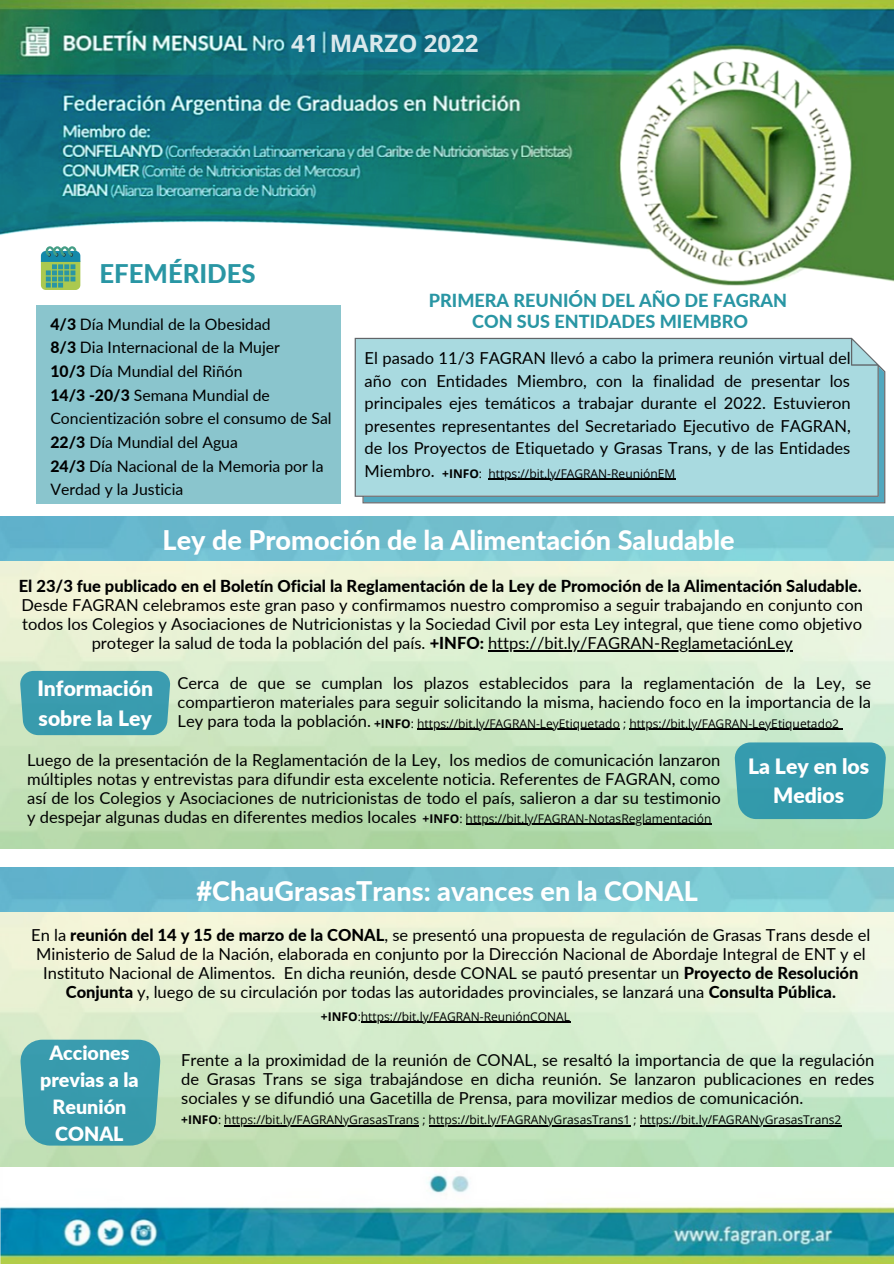
<style>
.page{position:relative;width:894px;height:1264px;background:#fff}
.page>*{position:absolute;margin:0;border:0;box-sizing:border-box;transform-origin:0 0}
.t1{font:800 27px "Lato";color:#fff}
.t2{font:800 25.65px "Lato";color:#2996a4}
.t3{font:700 24px "Open Sans";color:#fff}
.t4{font:900 21.15px/29.2px "Lato";color:#fff}
.t5{font:900 19.65px/27px "Lato";color:#fff;text-align:center}
.t6{font:800 18px "Lato";color:#2996a4}
.t7{font:16.5px/19.2px "Lato";color:#000;text-align:justify}
.t8{font:800 16.5px "Lato";color:#000}
.t9{font:15.75px/23.7px "Lato";color:#000}
.t10{font:12px "Open Sans";color:#000}
.s1{font-weight:800}
.s2{font-weight:700}
</style>
<div class="page">
<img style="left:0;top:0;width:893px;height:287px">
<svg style="left:41px;top:246px;width:39px;height:44px;background:#69ae86"></svg>
<div style="left:36px;top:305px;width:304px;height:198px;background:#8ac5cd"></div>
<svg style="left:354px;top:338px;width:531px;height:165px;background:#a4d5db"></svg>
<img style="left:0;top:1166px;width:893px;height:97px">
<img style="left:0;top:517px;width:893px;height:331px">
<hr style="left:488px;top:650px;width:304px;height:1px;background:#000">
<img style="left:0;top:867px;width:893px;height:299px">
<div style="left:20px;top:671px;width:150px;height:64px;background:#399caf"></div>
<svg style="left:20px;top:1039px;width:141px;height:106px;background:#43a0ae"></svg>
<div style="left:734px;top:742px;width:151px;height:77px;background:#349aad"></div>
<hr style="left:465px;top:823px;width:246px;height:1px;background:#000">
<hr style="left:417px;top:728px;width:203px;height:1px;background:#000">
<hr style="left:629px;top:728px;width:210px;height:1px;background:#000">
<hr style="left:488px;top:479px;width:187px;height:1px;background:#000">
<hr style="left:361px;top:1021px;width:209px;height:1px;background:#000">
<hr style="left:224px;top:1125px;width:195px;height:1px;background:#000">
<hr style="left:428px;top:1125px;width:202px;height:1px;background:#000">
<hr style="left:639px;top:1125px;width:202px;height:1px;background:#000">
<h3 class="t3" style="left:291px;top:27px;width:189px">41 MARZO 2022</h3>
<p class="t2" style="left:99px;top:257px;width:158px">EFEMÉRIDES</p>
<p class="t9" style="left:50px;top:312px;width:222px"><span class="s1">4/3</span> Día Mundial de la Obesidad</p>
<p class="t9" style="left:50px;top:335px;width:231px"><span class="s1">8/3</span> Dia Internacional de la Mujer</p>
<p class="t9" style="left:50px;top:359px;width:194px"><span class="s1">10/3</span> Día Mundial del Riñón</p>
<p class="t9" style="left:50px;top:383px;width:283px"><span class="s1">14/3 -20/3</span> Semana Mundial de<br>Concientización sobre el consumo de Sal</p>
<p class="t9" style="left:50px;top:430px;width:189px"><span class="s1">22/3</span> Día Mundial del Agua</p>
<p class="t9" style="left:50px;top:454px;width:274px"><span class="s1">24/3</span> Día Nacional de la Memoria por la<br>Verdad y la Justicia</p>
<p class="t1" style="left:163px;top:523px;width:573px">Ley de Promoción de la Alimentación Saludable</p>
<p class="t8" style="left:19px;top:575px;width:844px">El 23/3 fue publicado en el Boletín Oficial la Reglamentación de la Ley de Promoción de la Alimentación Saludable.</p>
<p class="t7" style="left:21px;top:595px;width:842px;text-align:center">Desde FAGRAN celebramos este gran paso y confirmamos nuestro compromiso a seguir trabajando en conjunto con todos los Colegios y Asociaciones de Nutricionistas y la Sociedad Civil por esta Ley integral, que tiene como objetivo proteger la salud de toda la población del país. <span class="s1">+INFO:</span> https://bit.ly/FAGRAN-ReglametaciónLey</p>
<p class="t6" style="left:429px;top:290px;width:359px">PRIMERA REUNIÓN DEL AÑO DE FAGRAN</p>
<p class="t6" style="left:472px;top:310px;width:277px">CON SUS ENTIDADES MIEMBRO</p>
<p class="t7" style="left:364px;top:346px;width:487px;line-height:22.5px">El pasado 11/3 FAGRAN llevó a cabo la primera reunión virtual del año con Entidades Miembro, con la finalidad de presentar los principales ejes temáticos a trabajar durante el 2022. Estuvieron presentes representantes del Secretariado Ejecutivo de FAGRAN, de los Proyectos de Etiquetado y Grasas Trans, y de las Entidades Miembro.</p>
<p class="t10" style="left:442px;top:465px;width:234px"><span class="s2">+INFO</span>: https://bit.ly/FAGRAN-ReuniónEM</p>
<p class="t4" style="left:37px;top:673px;width:117px">Información sobre la Ley</p>
<p class="t7" style="left:177px;top:673px;width:695px">Cerca de que se cumplan los plazos establecidos para la reglamentación de la Ley, se compartieron materiales para seguir solicitando la misma, haciendo foco en la importancia de la Ley para toda la población.</p>
<p class="t10" style="left:374px;top:714px;width:466px"><span class="s2">+INFO</span>: https://bit.ly/FAGRAN-LeyEtiquetado ; https://bit.ly/FAGRAN-LeyEtiquetado2</p>
<p class="t7" style="left:27px;top:749px;width:695px">Luego de la presentación de la Reglamentación de la Ley, los medios de comunicación lanzaron múltiples notas y entrevistas para difundir esta excelente noticia. Referentes de FAGRAN, como así de los Colegios y Asociaciones de nutricionistas de todo el país, salieron a dar su testimonio y despejar algunas dudas en diferentes medios locales</p>
<p class="t4" style="left:747px;top:751px;width:123px;text-align:center">La Ley en los<br>Medios</p>
<p class="t10" style="left:422px;top:809px;width:290px"><span class="s2">+INFO</span>: https://bit.ly/FAGRAN-NotasReglamentación</p>
<p class="t1" style="left:196px;top:873px;width:502px">#ChauGrasasTrans: avances en la CONAL</p>
<p class="t7" style="left:31px;top:925px;width:840px;text-align:center">En la <span class="s1">reunión del 14 y 15 de marzo de la CONAL</span>, se presentó una propuesta de regulación de Grasas Trans desde el Ministerio de Salud de la Nación, elaborada en conjunto por la Dirección Nacional de Abordaje Integral de ENT y el Instituto Nacional de Alimentos. En dicha reunión, desde CONAL se pautó presentar un <span class="s1">Proyecto de Resolución Conjunta</span> y, luego de su circulación por todas las autoridades provinciales, se lanzará una <span class="s1">Consulta Pública.</span></p>
<p class="t5" style="left:40px;top:1039px;width:100px">Acciones previas a la<br>Reunión<br>CONAL</p>
<p class="t10" style="left:321px;top:1007px;width:250px"><span class="s2">+INFO</span>:https://bit.ly/FAGRAN-ReuniónCONAL</p>
<p class="t7" style="left:181px;top:1050px;width:694px">Frente a la proximidad de la reunión de CONAL, se resaltó la importancia de que la regulación de Grasas Trans se siga trabajándose en dicha reunión. Se lanzaron publicaciones en redes sociales y se difundió una Gacetilla de Prensa, para movilizar medios de comunicación.</p>
<p class="t10" style="left:181px;top:1111px;width:661px"><span class="s2">+INFO</span>: https://bit.ly/FAGRANyGrasasTrans ; https://bit.ly/FAGRANyGrasasTrans1 ; https://bit.ly/FAGRANyGrasasTrans2</p>
</div>
